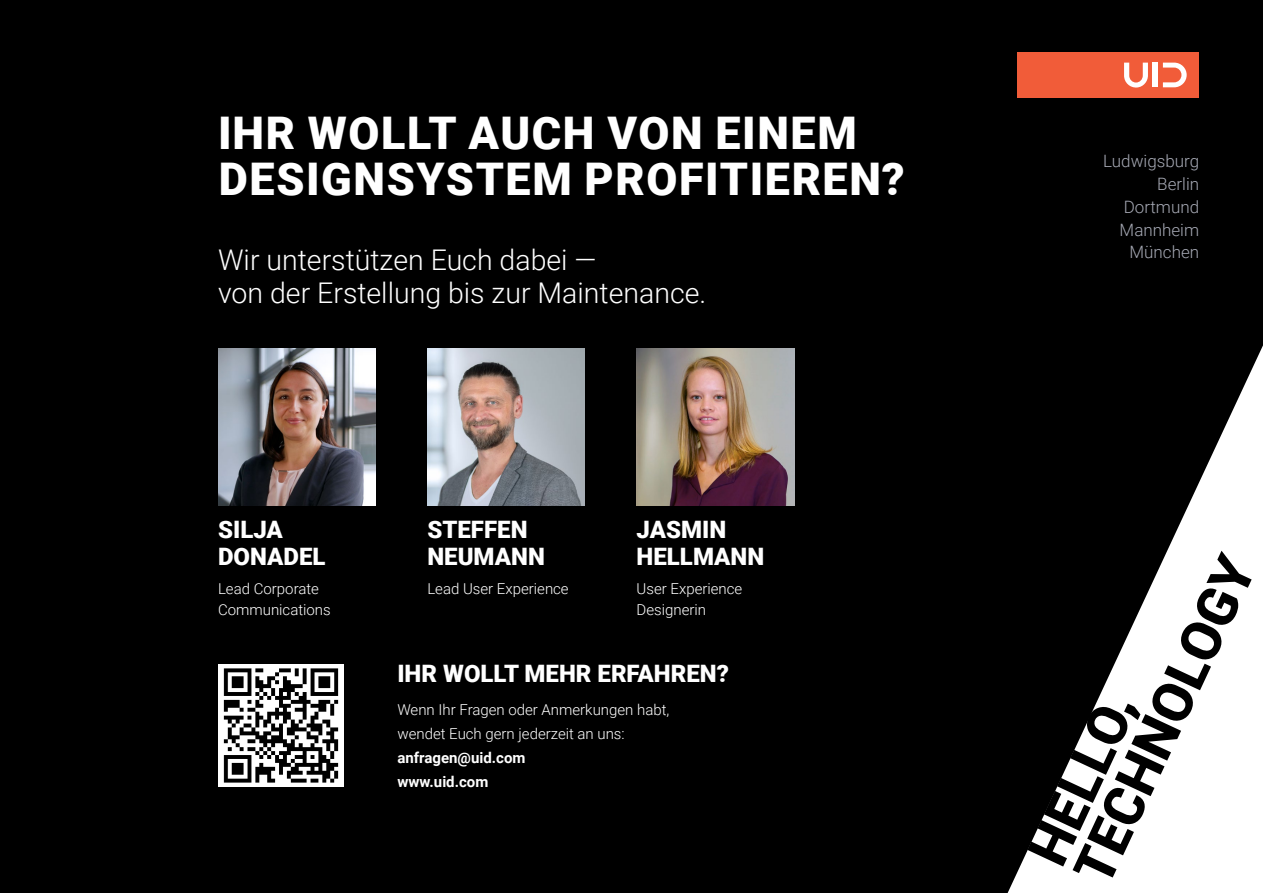
<style>
.page{position:relative;width:1263px;height:893px;background:#000}
.page>*{position:absolute;margin:0;border:0;box-sizing:border-box;transform-origin:0 0}
.Fließtext{font:900 45px/46.5px "Roboto";letter-spacing:.035em;color:#fff}
.Fließtext-2{font:300 28.5px "Roboto";color:#fff}
.Titel_02{font:900 24px/27px "Roboto";color:#fff}
.t1{font:300 16.95px "Roboto";color:#a6a9b4}
.Titel_02-2{font:300 15px/24px "Roboto";color:#fff}
.s1{font-weight:700}
</style>
<div class="page">
<div style="left:1017px;top:52px;width:182px;height:46px;background:#f15c39"></div>
<div style="left:1153px;top:63px;width:5px;height:24px;background:#fff"></div>
<svg style="left:1124px;top:63px;width:24px;height:25px"></svg>
<svg style="left:1163px;top:63px;width:24px;height:24px"></svg>
<svg style="left:1008px;top:345px;width:255px;height:548px"></svg>
<svg style="left:1072px;top:551px;width:180px;height:326px;fill:#fff"></svg>
<svg style="left:1027px;top:704px;width:113px;height:162px"></svg>
<img style="left:218px;top:664px;width:125px;height:123px">
<img style="left:427px;top:348px;width:158px;height:157px">
<img style="left:218px;top:349px;width:157px;height:156px">
<img style="left:637px;top:348px;width:157px;height:157px">
<p class="Fließtext" style="left:218px;top:108px;width:688px">IHR WOLLT AUCH VON EINEM<br>DESIGNSYSTEM PROFITIEREN?</p>
<p class="Fließtext-2" style="left:218px;top:240px;width:380px">Wir unterstützen Euch dabei —</p>
<p class="Fließtext-2" style="left:218px;top:273px;width:490px">von der Erstellung bis zur Maintenance.</p>
<p class="Titel_02" style="left:218px;top:515px;width:109px">SILJA<br>DONADEL</p>
<p class="Titel_02-2" style="left:218px;top:578px;width:114px;line-height:21px">Lead Corporate<br>Communications</p>
<p class="Titel_02" style="left:427px;top:515px;width:119px">STEFFEN<br>NEUMANN</p>
<p class="Titel_02-2" style="left:427px;top:576px;width:143px">Lead User Experience</p>
<p class="Titel_02" style="left:637px;top:515px;width:129px">JASMIN<br>HELLMANN</p>
<p class="Titel_02-2" style="left:637px;top:578px;width:107px;line-height:21px">User Experience<br>Designerin</p>
<p class="Titel_02" style="left:397px;top:659px;width:333px">IHR WOLLT MEHR ERFAHREN?</p>
<p class="Titel_02-2" style="left:397px;top:697px;width:273px">Wenn Ihr Fragen oder Anmerkungen habt, wendet Euch gern jederzeit an uns: <span class="s1">anfragen@uid.com<br>www.uid.com</span></p>
<p class="t1" style="left:1103px;top:150px;width:97px">Ludwigsburg</p>
<p class="t1" style="left:1157px;top:172px;width:43px">Berlin</p>
<p class="t1" style="left:1124px;top:195px;width:77px">Dortmund</p>
<p class="t1" style="left:1120px;top:218px;width:81px">Mannheim</p>
<p class="t1" style="left:1129px;top:240px;width:71px">München</p>
</div>
